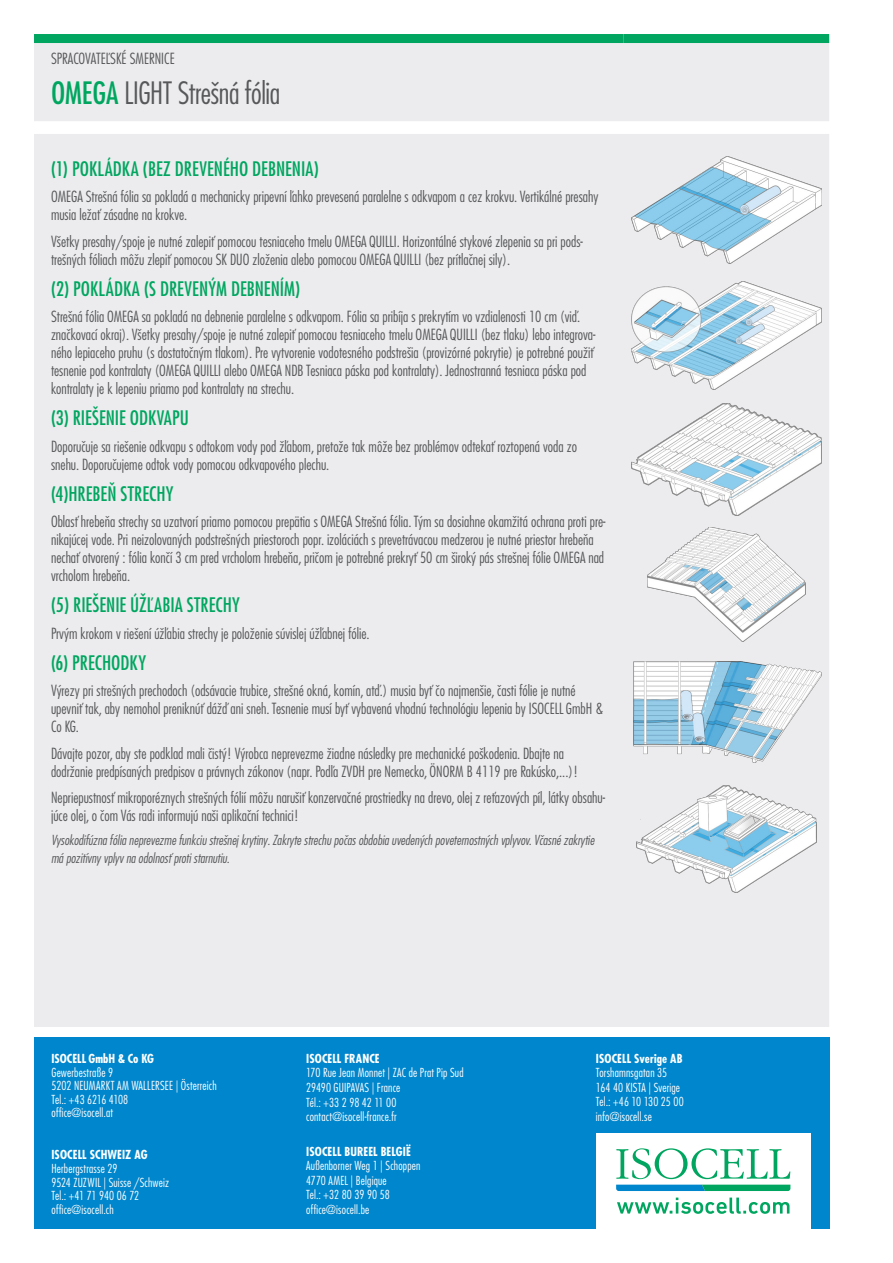
<style>
.page{position:relative;width:893px;height:1263px;background:#fff}
.page>*{position:absolute;margin:0;border:0;box-sizing:border-box;transform-origin:0 0}
.t1{font:300 condensed 30px "Futura LT Pro";letter-spacing:-.01em;color:#57585a}
.t2{font:500 condensed 19.5px "Futura LT Pro";color:#00a660}
.t3{font:300 condensed 15px/18px "Futura LT Pro";color:#57585a}
.t4{font:italic 300 condensed 13.5px/18px "Futura LT Pro";color:#57585a}
.t5{font:300 condensed 12.15px/14.5px "Futura LT Pro";letter-spacing:.015em;color:#fff}
.t6{font:700 condensed 12.15px "Futura LT Pro";letter-spacing:.005em;color:#fff}
.s1{font-weight:500;color:#00a660}
</style>
<div class="page">
<div style="left:34px;top:1038px;width:795px;height:191px;background:#0086cc"></div>
<div style="left:596px;top:1133px;width:215px;height:96px;background:#fff"></div>
<svg style="left:616px;top:1148px;width:174px;height:43px"></svg>
<svg style="left:617px;top:1197px;width:172px;height:17px"></svg>
<div style="left:34px;top:43px;width:795px;height:984px;background:#ececee"></div>
<div style="left:34px;top:34px;width:589px;height:9px;background:#00a660"></div>
<div style="left:623px;top:34px;width:206px;height:9px;background:#00a660"></div>
<img style="left:632px;top:157px;width:190px;height:107px">
<img style="left:632px;top:281px;width:190px;height:108px">
<img style="left:631px;top:403px;width:191px;height:113px">
<img style="left:648px;top:528px;width:157px;height:114px">
<img style="left:631px;top:661px;width:191px;height:102px">
<img style="left:636px;top:785px;width:181px;height:107px">
<p class="t3" style="left:51px;top:49px;width:125px">SPRACOVATEĽSKÉ SMERNICE</p>
<h1 class="t1" style="left:51px;top:74px;width:231px"><span class="s1">OMEGA</span> LIGHT Strešná fólia</h1>
<h2 class="t2" style="left:51px;top:155px;width:269px">(1) POKLÁDKA (BEZ DREVENÉHO DEBNENIA)</h2>
<p class="t3" style="left:51px;top:187px;width:549px">OMEGA Strešná fólia sa pokladá a mechanicky pripevní ľahko prevesená paralelne s odkvapom a cez krokvu. Vertikálné presahy musia ležať zásadne na krokve.</p>
<p class="t3" style="left:51px;top:232px;width:533px">Všetky presahy/spoje je nutné zalepiť pomocou tesniaceho tmelu OMEGA QUILLI. Horizontálné stykové zlepenia sa pri pods&shy;trešných fóliach môžu zlepiť pomocou SK DUO zloženia alebo pomocou OMEGA QUILLI (bez prítlačnej sily).</p>
<h2 class="t2" style="left:51px;top:275px;width:251px">(2) POKLÁDKA (S DREVENÝM DEBNENÍM)</h2>
<p class="t3" style="left:51px;top:307px;width:546px">Strešná fólia OMEGA sa pokladá na debnenie paralelne s odkvapom. Fólia sa pribíja s prekrytím vo vzdialenosti 10 cm (viď. značkovací okraj). Všetky presahy/spoje je nutné zalepiť pomocou tesniaceho tmelu OMEGA QUILLI (bez tlaku) lebo integrova&shy;ného lepiaceho pruhu (s dostatočným tlakom). Pre vytvorenie vodotesného podstrešia (provizórné pokrytie) je potrebné použiť tesnenie pod kontralaty (OMEGA QUILLI alebo OMEGA NDB Tesniaca páska pod kontralaty). Jednostranná tesniaca páska pod kontralaty je k lepeniu priamo pod kontralaty na strechu.</p>
<h2 class="t2" style="left:51px;top:404px;width:139px">(3) RIEŠENIE ODKVAPU</h2>
<p class="t3" style="left:51px;top:437px;width:528px">Doporučuje sa riešenie odkvapu s odtokom vody pod žľabom, pretože tak môže bez problémov odtekať roztopená voda zo snehu. Doporučujeme odtok vody pomocou odkvapového plechu.</p>
<h2 class="t2" style="left:51px;top:480px;width:124px">(4)HREBEŇ STRECHY</h2>
<p class="t3" style="left:51px;top:512px;width:556px">Oblasť hrebeňa strechy sa uzatvorí priamo pomocou prepätia s OMEGA Strešná fólia. Tým sa dosiahne okamžitá ochrana proti pre&shy;nikajúcej vode. Pri neizolovaných podstrešných priestoroch popr. izoláciách s prevetrávacou medzerou je nutné priestor hrebeňa nechať otvorený : fólia končí 3 cm pred vrcholom hrebeňa, pričom je potrebné prekryť 50 cm široký pás strešnej fólie OMEGA nad vrcholom hrebeňa.</p>
<h2 class="t2" style="left:51px;top:591px;width:190px">(5) RIEŠENIE ÚŽĽABIA STRECHY</h2>
<p class="t3" style="left:51px;top:624px;width:320px">Prvým krokom v riešení úžľabia strechy je položenie súvislej úžľabnej fólie.</p>
<h2 class="t2" style="left:51px;top:649px;width:97px">(6) PRECHODKY</h2>
<p class="t3" style="left:51px;top:681px;width:554px">Výrezy pri strešných prechodoch (odsávacie trubice, strešné okná, komín, atď.) musia byť čo najmenšie, časti fólie je nutné upevniť tak, aby nemohol preniknúť dážď ani sneh. Tesnenie musí byť vybavená vhodnú technológiu lepenia by ISOCELL GmbH &amp;<br>Co KG.</p>
<p class="t3" style="left:51px;top:744px;width:529px">Dávajte pozor, aby ste podklad mali čistý! Výrobca neprevezme žiadne následky pre mechanické poškodenia. Dbajte na dodržanie predpísaných predpisov a právnych zákonov (napr. Podľa ZVDH pre Nemecko, ÖNORM B 4119 pre Rakúsko,...)!</p>
<p class="t3" style="left:51px;top:789px;width:556px">Nepriepustnosť mikroporéznych strešných fólií môžu narušiť konzervačné prostriedky na drevo, olej z reťazových píl, látky obsahu&shy;júce olej, o čom Vás radi informujú naši aplikační technici!</p>
<p class="t4" style="left:51px;top:831px;width:545px">Vysokodifúzna fólia neprevezme funkciu strešnej krytiny. Zakryte strechu počas obdobia uvedených poveternostných vplyvov. Včasné zakrytie má pozitívny vplyv na odolnosť proti starnutiu.</p>
<p class="t6" style="left:52px;top:1050px;width:104px">ISOCELL GmbH &amp; Co KG</p>
<p class="t5" style="left:52px;top:1065px;width:167px;line-height:13.6px">Gewerbestraße 9<br>5202 NEUMARKT AM WALLERSEE | Österreich<br>Tel.: +43 6216 4108<br>office@isocell.at</p>
<p class="t6" style="left:52px;top:1147px;width:98px">ISOCELL SCHWEIZ AG</p>
<p class="t5" style="left:52px;top:1162px;width:119px;line-height:13.6px">Herbergstrasse 29<br>9524 ZUZWIL | Suisse /Schweiz<br>Tel.: +41 71 940 06 72 office@isocell.ch</p>
<p class="t6" style="left:306px;top:1050px;width:75px">ISOCELL FRANCE</p>
<p class="t5" style="left:306px;top:1065px;width:159px">170 Rue Jean Monnet | ZAC de Prat Pip Sud<br>29490 GUIPAVAS | France<br>Tél.: +33 2 98 42 11 00 contact@isocell-france.fr</p>
<p class="t6" style="left:306px;top:1143px;width:106px">ISOCELL BUREEL BELGIË</p>
<p class="t5" style="left:306px;top:1158px;width:116px">Außenborner Weg 1 | Schoppen<br>4770 AMEL | Belgique<br>Tel.: +32 80 39 90 58 office@isocell.be</p>
<p class="t6" style="left:596px;top:1050px;width:88px">ISOCELL Sverige AB</p>
<p class="t5" style="left:596px;top:1065px;width:89px">Torshamnsgatan 35<br>164 40 KISTA | Sverige<br>Tel.: +46 10 130 25 00 info@isocell.se</p>
</div>
